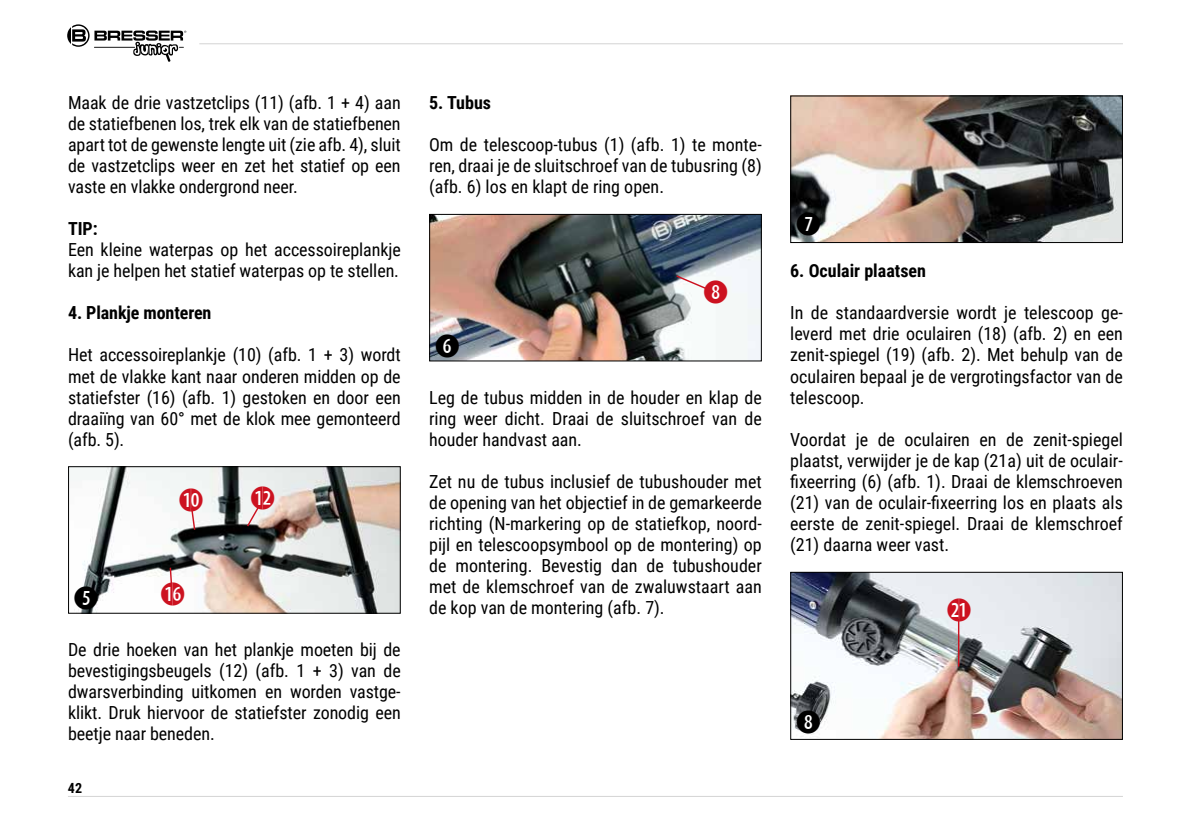
<style>
.page{position:relative;width:1191px;height:840px;background:#fff}
.page>*{position:absolute;margin:0;border:0;box-sizing:border-box;transform-origin:0 0}
.t1{font:32px "Combi Numerals Solid";color:#cc1220}
.t2{font:32px "Combi Numerals Solid";color:#000}
.t3{font:18px/21px "Roboto Condensed";letter-spacing:-.005em;color:#000;text-align:justify}
.t4{font:700 18px "Roboto Condensed";letter-spacing:-.005em;color:#000}
.t5{font:700 14px "Roboto Condensed";color:#000}
</style>
<div class="page">
<hr style="left:68px;top:795px;width:1055px;height:1px;background:#d4d4d4">
<hr style="left:199px;top:43px;width:924px;height:1px;background:#d4d4d4">
<svg style="left:67px;top:24px;width:119px;height:38px"></svg>
<img style="left:70px;top:468px;width:329px;height:143px">
<div style="left:68px;top:466px;width:333px;height:147px;border:1px solid #000"></div>
<div style="left:79px;top:588px;width:16px;height:18px;background:#fff;border-radius:50%"></div>
<div style="left:182px;top:488px;width:18px;height:21px;background:#fff;border-radius:50%"></div>
<svg style="left:190px;top:507px;width:6px;height:24px"></svg>
<div style="left:253px;top:487px;width:20px;height:21px;background:#fff;border-radius:50%"></div>
<svg style="left:246px;top:503px;width:15px;height:24px"></svg>
<svg style="left:163px;top:566px;width:20px;height:36px"></svg>
<img style="left:431px;top:216px;width:329px;height:143px">
<div style="left:429px;top:214px;width:333px;height:147px;border:1px solid #000"></div>
<div style="left:439px;top:335px;width:16px;height:19px;background:#fff;border-radius:50%"></div>
<div style="left:708px;top:283px;width:13px;height:19px;background:#fff;border-radius:50%"></div>
<svg style="left:675px;top:274px;width:32px;height:16px"></svg>
<img style="left:792px;top:97px;width:329px;height:144px">
<div style="left:790px;top:95px;width:333px;height:148px;border:1px solid #000"></div>
<div style="left:799px;top:215px;width:18px;height:20px;background:#fff;border-radius:50%"></div>
<img style="left:792px;top:573px;width:329px;height:164px">
<div style="left:790px;top:571px;width:333px;height:168px;border:1px solid #000"></div>
<div style="left:800px;top:712px;width:16px;height:19px;background:#fff;border-radius:50%"></div>
<svg style="left:948px;top:598px;width:20px;height:20px"></svg>
<hr style="left:958px;top:618px;width:1px;height:48px;background:#cc1220">
<p class="t3" style="left:68px;top:92px;width:334px">Maak de drie vastzetclips (11) (afb. 1 + 4) aan de statiefbenen los, trek elk van de statiefbenen apart tot de gewenste lengte uit (zie afb. 4), sluit de vastzetclips weer en zet het statief op een vaste en vlakke ondergrond neer.</p>
<p class="t4" style="left:68px;top:216px;width:31px">TIP:</p>
<p class="t3" style="left:68px;top:239px;width:334px">Een kleine waterpas op het accessoireplankje kan je helpen het statief waterpas op te stellen.</p>
<p class="t4" style="left:68px;top:300px;width:145px">4. Plankje monteren</p>
<p class="t3" style="left:68px;top:344px;width:334px">Het accessoireplankje (10) (afb. 1 + 3) wordt met de vlakke kant naar onderen midden op de statiefster (16) (afb. 1) gestoken en door een draaiïng van 60° met de klok mee gemonteerd (afb. 5).</p>
<h1 class="t1" style="left:179px;top:480px;width:98px">1) 1@</h1>
<h1 class="t1" style="left:160px;top:575px;width:27px">1^</h1>
<p class="t3" style="left:68px;top:638px;width:334px">De drie hoeken van het plankje moeten bij de bevestigingsbeugels (12) (afb. 1 + 3) van de dwarsverbinding uitkomen en worden vastge&shy;klikt. Druk hiervoor de statiefster zonodig een beetje naar beneden.</p>
<h1 class="t2" style="left:74px;top:579px;width:27px">F</h1>
<p class="t5" style="left:68px;top:778px;width:16px">42</p>
<p class="t4" style="left:429px;top:90px;width:63px">5. Tubus</p>
<p class="t3" style="left:429px;top:134px;width:334px">Om de telescoop-tubus (1) (afb. 1) te monte&shy;ren, draai je de sluitschroef van de tubusring (8) (afb. 6) los en klapt de ring open.</p>
<h1 class="t2" style="left:435px;top:327px;width:27px">G</h1>
<h1 class="t1" style="left:703px;top:273px;width:27px">I</h1>
<p class="t3" style="left:429px;top:386px;width:334px">Leg de tubus midden in de houder en klap de ring weer dicht. Draai de sluitschroef van de houder handvast aan.</p>
<p class="t3" style="left:429px;top:470px;width:334px">Zet nu de tubus inclusief de tubushouder met de opening van het objectief in de gemarkeerde richting (N-markering op de statiefkop, noord&shy;pijl en telescoopsymbool op de montering) op de montering. Bevestig dan de tubushouder met de klemschroef van de zwaluwstaart aan de kop van de montering (afb. 7).</p>
<h1 class="t2" style="left:795px;top:205px;width:27px">h</h1>
<p class="t4" style="left:790px;top:258px;width:137px">6. Oculair plaatsen</p>
<p class="t3" style="left:790px;top:301px;width:334px">In de standaardversie wordt je telescoop ge&shy;leverd met drie oculairen (18) (afb. 2) en een zenit-spiegel (19) (afb. 2). Met behulp van de oculairen bepaal je de vergrotingsfactor van de telescoop.</p>
<p class="t3" style="left:790px;top:428px;width:334px">Voordat je de oculairen en de zenit-spiegel plaatst, verwijder je de kap (21a) uit de oculair&shy;fixeerring (6) (afb. 1). Draai de klemschroeven (21) van de oculair-fixeerring los en plaats als eerste de zenit-spiegel. Draai de klemschroef (21) daarna weer vast.</p>
<h1 class="t1" style="left:946px;top:590px;width:27px">2!</h1>
<h1 class="t2" style="left:795px;top:703px;width:27px">i</h1>
</div>
